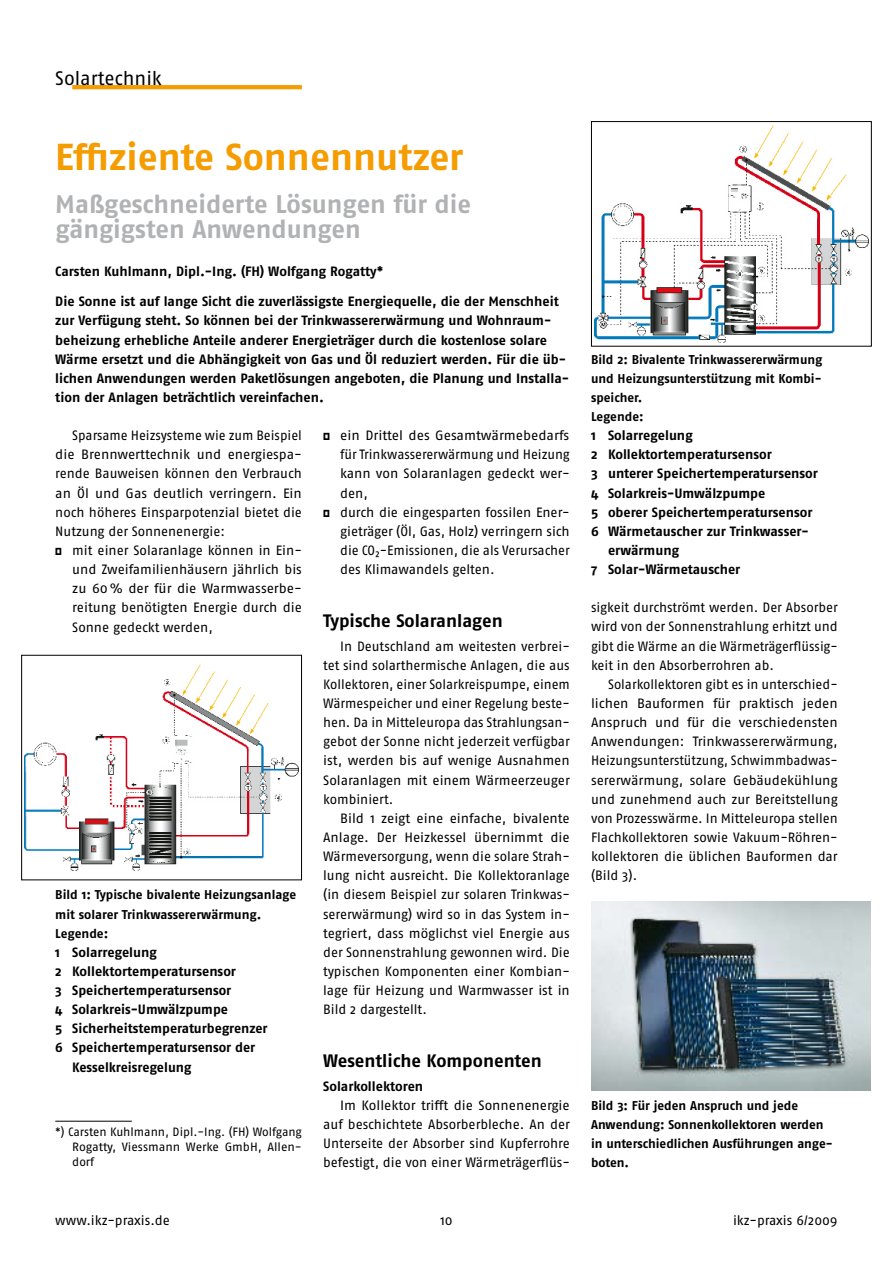
<style>
.page{position:relative;width:893px;height:1263px;background:#fff}
.page>*{position:absolute;margin:0;border:0;box-sizing:border-box;transform-origin:0 0}
.t1{font:700 37.5px "Fago OT";color:#f59c00}
.t2{font:700 25.5px/25.5px "Fago OT";letter-spacing:-.005em;color:#b1b2b4}
.t3{font:19.5px "Fago OT";color:#000}
.t4{font:700 18px "Fago OT";color:#000}
.t5{font:13.5px/19.2px "Fago OT";letter-spacing:-.005em;color:#000;text-align:justify}
.t6{font:700 13.5px/19.2px "Fago OT";color:#000}
.t7{font:700 12.75px/19.2px "Fago OT";color:#000}
.t8{font:12px/14.9px "Fago OT";color:#000;text-align:justify}
</style>
<div class="page">
<hr style="left:72px;top:85px;width:230px;height:4px;background:#f59c00">
<hr style="left:55px;top:1121px;width:77px;height:1px;background:#000">
<img style="left:25px;top:664px;width:273px;height:207px">
<div style="left:21px;top:655px;width:281px;height:225px;border:1px solid #000"></div>
<img style="left:595px;top:126px;width:273px;height:216px">
<div style="left:591px;top:121px;width:281px;height:226px;border:1px solid #000"></div>
<img style="left:591px;top:901px;width:279px;height:190px">
<h3 class="t3" style="left:55px;top:67px;width:108px">Solartechnik</h3>
<h1 class="t1" style="left:55px;top:135px;width:410px">Effiziente Sonnennutzer</h1>
<h2 class="t2" style="left:55px;top:191px;width:417px">Maßgeschneiderte Lösungen für die gängigsten Anwendungen</h2>
<p class="t6" style="left:55px;top:262px;width:329px">Carsten Kuhlmann, Dipl.-Ing. (FH) Wolfgang Rogatty*</p>
<p class="t6" style="left:55px;top:292px;width:515px">Die Sonne ist auf lange Sicht die zuverlässigste Energiequelle, die der Menschheit zur Verfügung steht. So können bei der Trinkwassererwärmung und Wohnraum&shy;beheizung erhebliche Anteile anderer Energieträger durch die kostenlose solare Wärme ersetzt und die Abhängigkeit von Gas und Öl reduziert werden. Für die üb&shy;lichen Anwendungen werden Paketlösungen angeboten, die Planung und Installa&shy;tion der Anlagen beträchtlich vereinfachen.</p>
<p class="t5" style="left:55px;top:426px;width:248px;text-indent:17px">Sparsame Heizsysteme wie zum Beispiel die Brennwerttechnik und energiespa&shy;rende Bauweisen können den Verbrauch an Öl und Gas deutlich verringern. Ein noch höheres Einsparpotenzial bietet die Nutzung der Sonnenenergie:</p>
<p class="t5" style="left:72px;top:541px;width:231px;text-indent:-17px">● mit einer Solaranlage können in Ein&shy;und Zweifamilienhäusern jährlich bis zu 60% der für die Warmwasserbe&shy;reitung benötigten Energie durch die Sonne gedeckt werden,</p>
<p class="t7" style="left:55px;top:885px;width:242px">Bild 1: Typische bivalente Heizungs-anlage mit solarer Trinkwassererwärmung.<br>Legende:</p>
<p class="t6" style="left:55px;top:942px;width:103px">1 Solarregelung</p>
<p class="t6" style="left:55px;top:961px;width:182px">2 Kollektortemperatursensor</p>
<p class="t6" style="left:55px;top:981px;width:178px">3 Speichertemperatursensor</p>
<p class="t6" style="left:55px;top:1000px;width:174px">4 Solarkreis-Umwälzpumpe</p>
<p class="t6" style="left:55px;top:1019px;width:214px">5 Sicherheitstemperaturbegrenzer</p>
<p class="t6" style="left:55px;top:1038px;width:202px">6 Speichertemperatursensor der</p>
<p class="t6" style="left:72px;top:1057px;width:121px">Kesselkreisregelung</p>
<p class="t8" style="left:72px;top:1125px;width:231px;text-indent:-17px">*) Carsten Kuhlmann, Dipl.-Ing. (FH) Wolfgang Rogatty, Viessmann Werke GmbH, Allen&shy;dorf</p>
<p class="t5" style="left:340px;top:426px;width:231px;text-indent:-17px">● ein Drittel des Gesamtwärmebedarfs für Trinkwassererwärmung und Heizung kann von Solaranlagen gedeckt wer&shy;den,</p>
<p class="t5" style="left:340px;top:502px;width:231px;text-indent:-17px">● durch die eingesparten fossilen Ener&shy;gieträger (Öl, Gas, Holz) verringern sich die CO₂-Emissionen, die als Verursacher des Klimawandels gelten.</p>
<h3 class="t4" style="left:323px;top:610px;width:181px">Typische Solaranlagen</h3>
<p class="t5" style="left:323px;top:636px;width:248px;text-indent:17px">In Deutschland am weitesten verbrei&shy;tet sind solarthermische Anlagen, die aus Kollektoren, einer Solarkreispumpe, einem Wärmespeicher und einer Regelung beste&shy;hen. Da in Mitteleuropa das Strahlungsan&shy;gebot der Sonne nicht jederzeit verfügbar ist, werden bis auf wenige Ausnahmen Solaranlagen mit einem Wärmeerzeuger kombiniert.</p>
<p class="t5" style="left:323px;top:808px;width:248px;text-indent:17px">Bild 1 zeigt eine einfache, bivalente Anlage. Der Heizkessel übernimmt die Wärmeversorgung, wenn die solare Strah&shy;lung nicht ausreicht. Die Kollektoranlage (in diesem Beispiel zur solaren Trinkwas&shy;sererwärmung) wird so in das System in&shy;tegriert, dass möglichst viel Energie aus der Sonnenstrahlung gewonnen wird. Die typischen Komponenten einer Kombian&shy;lage für Heizung und Warmwasser ist in Bild 2 dargestellt.</p>
<h3 class="t4" style="left:323px;top:1050px;width:220px">Wesentliche Komponenten</h3>
<p class="t6" style="left:323px;top:1076px;width:102px">Solarkollektoren</p>
<p class="t5" style="left:323px;top:1095px;width:248px;text-indent:17px">Im Kollektor trifft die Sonnenenergie auf beschichtete Absorberbleche. An der Unterseite der Absorber sind Kupferrohre befestigt, die von einer Wärmeträgerflüs-</p>
<p class="t7" style="left:591px;top:349px;width:233px">Bild 2: Bivalente Trinkwassererwärmung und Heizungsunterstützung mit Kombi&shy;speicher.<br>Legende:</p>
<p class="t6" style="left:591px;top:426px;width:103px">1 Solarregelung</p>
<p class="t6" style="left:591px;top:445px;width:182px">2 Kollektortemperatursensor</p>
<p class="t6" style="left:591px;top:464px;width:228px">3 unterer Speichertemperatursensor</p>
<p class="t6" style="left:591px;top:483px;width:176px">4 Solarkreis-Umwälzpumpe</p>
<p class="t6" style="left:591px;top:502px;width:223px">5 oberer Speichertemperatursensor</p>
<p class="t6" style="left:591px;top:521px;width:217px">6 Wärmetauscher zur Trinkwasser-</p>
<p class="t6" style="left:608px;top:541px;width:73px">erwärmung</p>
<p class="t6" style="left:591px;top:560px;width:151px">7 Solar-Wärmetauscher</p>
<p class="t5" style="left:591px;top:598px;width:248px;text-align:left">sigkeit durchströmt werden. Der Absorber wird von der Sonnenstrahlung erhitzt und gibt die Wärme an die Wärmeträgerflüssig&shy;keit in den Absorberrohren ab.</p>
<p class="t5" style="left:591px;top:674px;width:248px;text-indent:17px">Solarkollektoren gibt es in unterschied&shy;lichen Bauformen für praktisch jeden Anspruch und für die verschiedensten Anwendungen: Trinkwassererwärmung, Heizungsunterstützung, Schwimmbadwas&shy;sererwärmung, solare Gebäudekühlung und zunehmend auch zur Bereitstellung von Prozesswärme. In Mitteleuropa stellen Flachkollektoren sowie Vakuum-Röhren&shy;kollektoren die üblichen Bauformen dar (Bild 3).</p>
<p class="t7" style="left:591px;top:1096px;width:243px">Bild 3: Für jeden Anspruch und jede<br>Anwendung: Sonnenkollektoren werden in unterschiedlichen Ausführungen ange&shy;boten.</p>
<p class="t5" style="left:55px;top:1210px;width:116px">www.ikz-praxis.de</p>
<p class="t5" style="left:440px;top:1210px;width:14px">10</p>
<p class="t5" style="left:733px;top:1210px;width:106px">ikz-praxis 6/2009</p>
</div>
